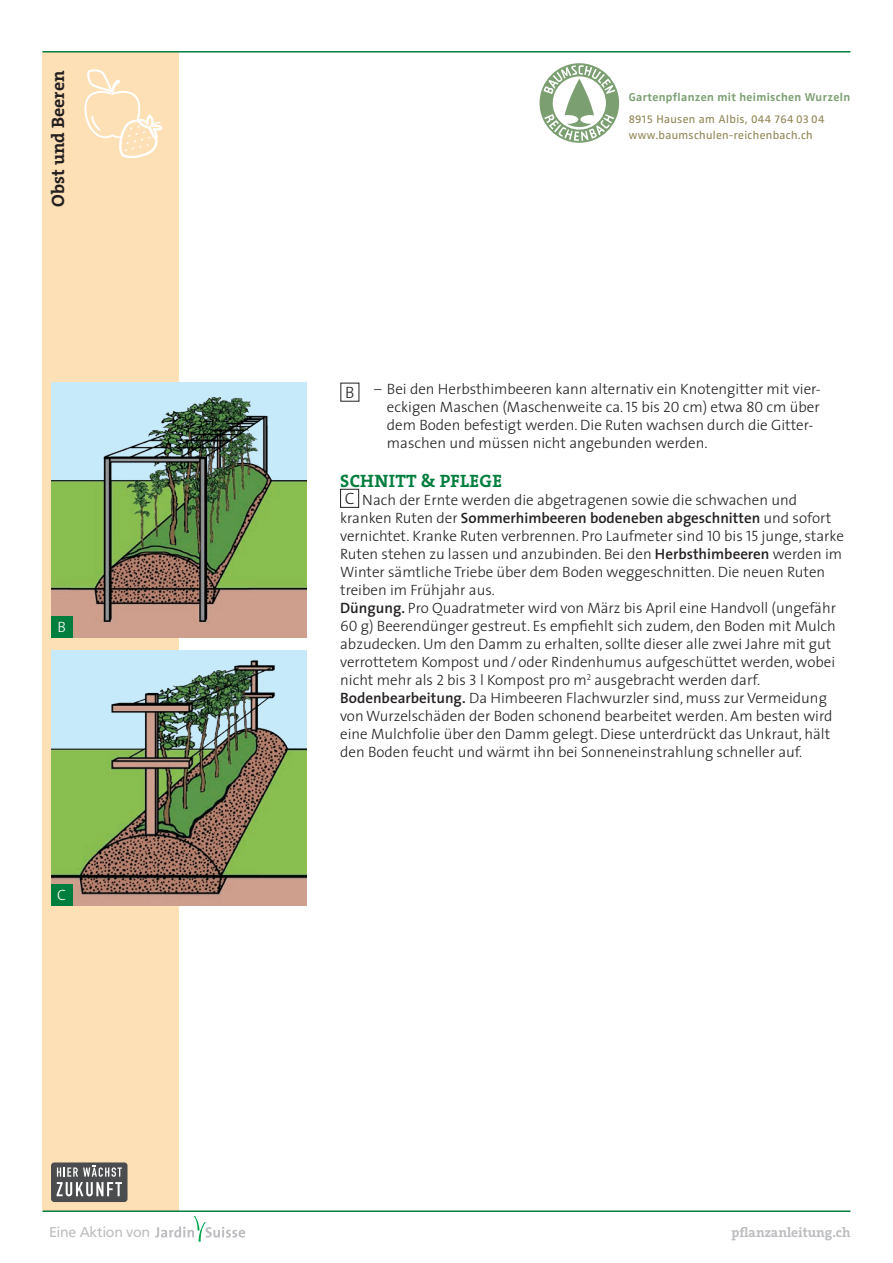
<style>
.page{position:relative;width:893px;height:1263px;background:#fff}
.page>*{position:absolute;margin:0;border:0;box-sizing:border-box;transform-origin:0 0}
._02_Titel_Prio_1{font:18px "The Serif HP7 Bld";letter-spacing:.015em;color:#007e3d}
.t1{font:18px "The Serif HP7 Bld";color:#231f20}
.t2{font:300 16.5px "The Sans";color:#231f20}
._01_Grundtext{font:300 15px/18px "The Sans";color:#231f20}
._01_Grundtext_Aufzäh{font:300 15px/18px "The Sans";color:#231f20}
.t3{font:300 15px "The Sans";color:#fff}
.t4{font:14.25px "Frutiger LT";letter-spacing:-.025em;color:#bcbdc0}
._01_Grundtext_Aufzäh-2{font:13.65px "The Serif HP7 Bld";color:#bcbdc0}
.t5{font:700 11.7px/22.8px "Zwo OT";letter-spacing:.03em;color:#7c9f72}
.t6{font:11.7px "Zwo OT";letter-spacing:.03em;color:#908754}
.s1{font-weight:400;color:#908754}
.s2{font-family:"The Sans Light Caps";font-weight:400}
.s3{font-weight:600}
</style>
<div class="page">
<div style="left:43px;top:52px;width:136px;height:1158px;background:#fee0b6"></div>
<hr style="left:43px;top:1210px;width:807px;height:2px;background:#007e3d">
<hr style="left:43px;top:51px;width:807px;height:2px;background:#007e3d">
<svg style="left:155px;top:1216px;width:90px;height:26px"></svg>
<div style="left:340px;top:489px;width:19px;height:19px;border:1px solid #231f20"></div>
<img style="left:51px;top:383px;width:255px;height:255px">
<div style="left:51px;top:617px;width:21px;height:21px;background:#007e3d"></div>
<img style="left:51px;top:651px;width:255px;height:255px">
<div style="left:51px;top:884px;width:21px;height:22px;background:#007e3d"></div>
<svg style="left:84px;top:69px;width:78px;height:89px"></svg>
<svg style="left:540px;top:63px;width:79px;height:80px"></svg>
<div style="left:51px;top:1162px;width:77px;height:40px;background:#4b4c4d;border-radius:3px"></div>
<svg style="left:57px;top:1165px;width:65px;height:31px"></svg>
<p class="t1" style="left:46px;top:206px;width:138px;rotate:-90deg">Obst und Beeren</p>
<p class="t3" style="left:57px;top:615px;width:10px">B</p>
<p class="t3" style="left:57px;top:883px;width:10px">C</p>
<p class="t5" style="left:629px;top:86px;width:223px">Gartenpflanzen mit heimischen Wurzeln<br><span class="s1">8915 Hausen am Albis, 044 764 03 04</span></p>
<p class="t6" style="left:629px;top:127px;width:186px">www.baumschulen-reichenbach.ch</p>
<p class="_01_Grundtext_Aufzäh" style="left:387px;top:379px;width:435px;text-indent:-13px">– Bei den Herbsthimbeeren kann alternativ ein Knotengitter mit vier&shy;eckigen Maschen (Maschenweite ca. <span class="s2">15</span> bis <span class="s2">20</span> cm) etwa <span class="s2">80</span> cm über dem Boden befestigt werden. Die Ruten wachsen durch die Gitter&shy;maschen und müssen nicht angebunden werden.</p>
<p class="_02_Titel_Prio_1" style="left:340px;top:469px;width:163px">SCHNITT &amp; PFLEGE</p>
<p class="t2" style="left:345px;top:485px;width:11px">C</p>
<p class="t2" style="left:345px;top:379px;width:11px">B</p>
<p class="_01_Grundtext" style="left:340px;top:490px;width:505px;text-indent:22px">Nach der Ernte werden die abgetragenen sowie die schwachen und kranken Ruten der <span class="s3">Sommerhimbeeren bodeneben abgeschnitten</span> und sofort vernichtet. Kranke Ruten verbrennen. Pro Laufmeter sind <span class="s2">10</span> bis <span class="s2">15</span> junge, starke Ruten stehen zu lassen und anzubinden. Bei den <span class="s3">Herbsthimbeeren</span> werden im Winter sämtliche Triebe über dem Boden weggeschnitten. Die neuen Ruten treiben im Frühjahr aus.</p>
<p class="_01_Grundtext" style="left:340px;top:598px;width:497px"><span class="s3">Düngung.</span> Pro Quadratmeter wird von März bis April eine Handvoll (ungefähr <span class="s2">60</span> g) Beerendünger gestreut. Es empfiehlt sich zudem, den Boden mit Mulch abzudecken. Um den Damm zu erhalten, sollte dieser alle zwei Jahre mit gut verrottetem Kompost und/oder Rindenhumus aufgeschüttet werden, wobei nicht mehr als <span class="s2">2</span> bis <span class="s2">3</span> l Kompost pro m<sup>2</sup> ausgebracht werden darf.</p>
<p class="_01_Grundtext" style="left:340px;top:688px;width:494px"><span class="s3">Bodenbearbeitung.</span> Da Himbeeren Flachwurzler sind, muss zur Vermeidung von Wurzelschäden der Boden schonend bearbeitet werden. Am besten wird eine Mulchfolie über den Damm gelegt. Diese unterdrückt das Unkraut, hält den Boden feucht und wärmt ihn bei Sonneneinstrahlung schneller auf.</p>
<p class="t4" style="left:49px;top:1224px;width:103px">Eine Aktion von</p>
<p class="_01_Grundtext_Aufzäh-2" style="left:731px;top:1224px;width:120px">pflanzanleitung.ch</p>
</div>
